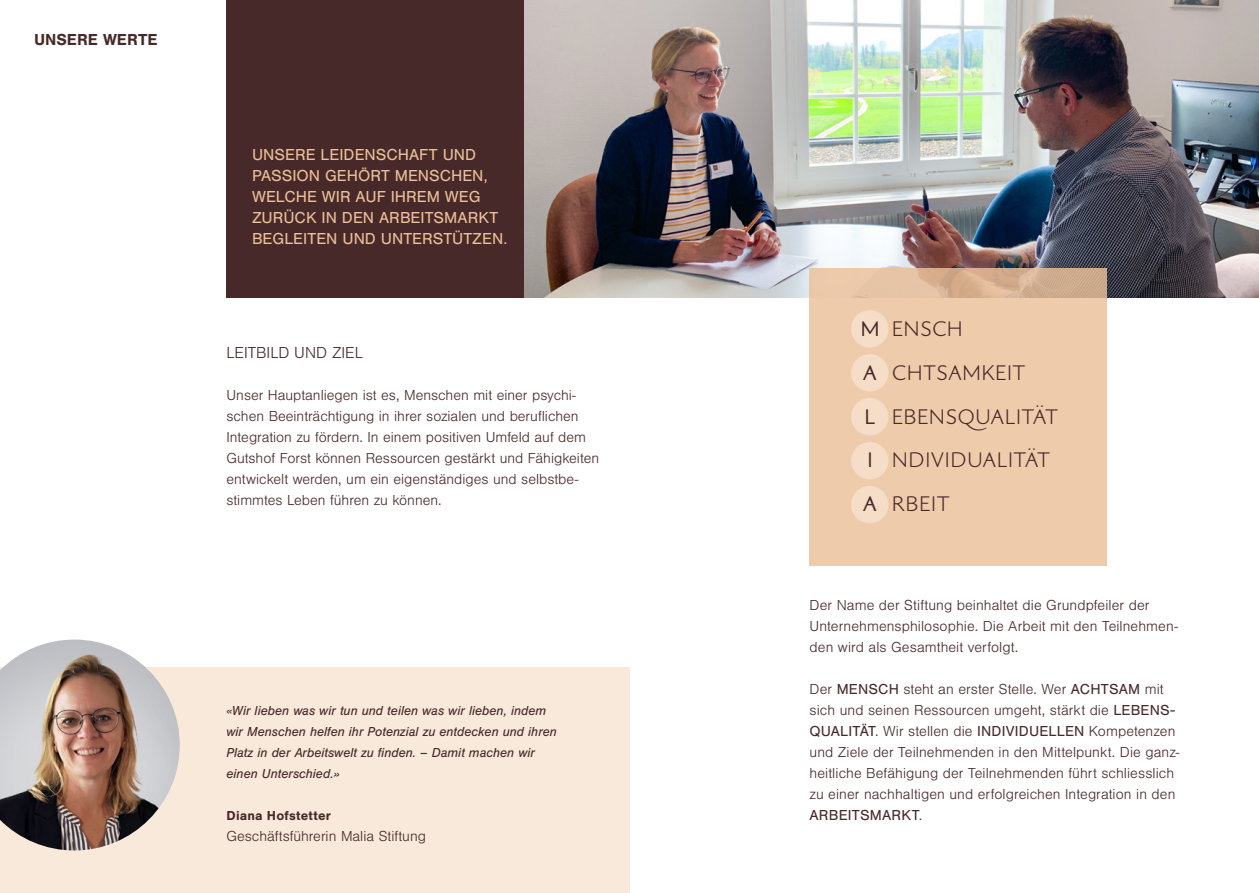
<style>
.page{position:relative;width:1259px;height:893px;background:#fff}
.page>*{position:absolute;margin:0;border:0;box-sizing:border-box;transform-origin:0 0}
.t1{font:300 23.25px/43.5px "Gaultier";letter-spacing:.01em;color:#482929}
.t2{font:23.25px/43.5px "Gaultier";color:#482929}
.t3{font:16.5px/21px "Nimbus San";color:#ebc19a}
.t4{font:300 16.5px "Nimbus San";color:#482929}
.t5{font:700 16.5px "Nimbus San";color:#482929}
.t6{font:300 15px/21px "Nimbus San";color:#482929}
.t7{font:italic 13.5px/21px "Nimbus San";color:#482929}
.t8{font:700 13.5px "Nimbus San";letter-spacing:.015em;color:#482929}
.s1{font-weight:400}
</style>
<div class="page">
<div style="left:0;top:668px;width:629px;height:225px;background:#f8e9db"></div>
<img style="left:0;top:640px;width:180px;height:210px">
<div style="left:226px;top:0;width:298px;height:298px;background:#482929"></div>
<img style="left:524px;top:0;width:735px;height:298px">
<svg style="left:809px;top:268px;width:298px;height:298px;background:#ebc8a9"></svg>
<div style="left:851px;top:354px;width:37px;height:37px;background:#f5ddc7;border-radius:50%"></div>
<div style="left:851px;top:310px;width:37px;height:38px;background:#f5ddc7;border-radius:50%"></div>
<div style="left:851px;top:398px;width:37px;height:37px;background:#f5ddc7;border-radius:50%"></div>
<div style="left:851px;top:442px;width:37px;height:37px;background:#f5ddc7;border-radius:50%"></div>
<div style="left:851px;top:486px;width:37px;height:37px;background:#f5ddc7;border-radius:50%"></div>
<p class="t5" style="left:34px;top:30px;width:125px">UNSERE WERTE</p>
<p class="t3" style="left:252px;top:144px;width:257px">UNSERE LEIDENSCHAFT UND<br>PASSION GEHÖRT MENSCHEN,<br>WELCHE WIR AUF IHREM WEG<br>ZURÜCK IN DEN ARBEITSMARKT<br>BEGLEITEN UND UNTERSTÜTZEN.</p>
<p class="t4" style="left:226px;top:343px;width:138px">LEITBILD UND ZIEL</p>
<p class="t6" style="left:226px;top:384px;width:374px">Unser Hauptanliegen ist es, Menschen mit einer psychi&shy;schen Beeinträchtigung in ihrer sozialen und beruflichen Integration zu fördern. In einem positiven Umfeld auf dem Gutshof Forst können Ressourcen gestärkt und Fähigkeiten entwickelt werden, um ein eigenständiges und selbstbe&shy;stimmtes Leben führen zu können.</p>
<p class="t7" style="left:226px;top:700px;width:332px">«Wir lieben was wir tun und teilen was wir lieben, indem wir Menschen helfen ihr Potenzial zu entdecken und ihren Platz in der Arbeitswelt zu finden. – Damit machen wir einen Unterschied.»</p>
<p class="t8" style="left:226px;top:807px;width:106px">Diana Hofstetter</p>
<p class="t6" style="left:226px;top:825px;width:201px">Geschäftsführerin Malia Stiftung</p>
<h1 class="t2" style="left:860px;top:308px;width:20px">M<br>A<br>L<br>I<br>A</h1>
<h1 class="t1" style="left:892px;top:308px;width:168px">ENSCH<br>CHTSAMKEIT<br>EBENSQUALITÄT<br>NDIVIDUALITÄT<br>RBEIT</h1>
<p class="t6" style="left:809px;top:594px;width:370px">Der Name der Stiftung beinhaltet die Grundpfeiler der<br>Unternehmensphilosophie. Die Arbeit mit den Teilnehmen&shy;den wird als Gesamtheit verfolgt.</p>
<p class="t6" style="left:809px;top:678px;width:371px">Der <span class="s1">MENSCH</span> steht an erster Stelle. Wer <span class="s1">ACHTSAM</span> mit sich und seinen Ressourcen umgeht, stärkt die <span class="s1">LEBENS-QUALITÄT</span>. Wir stellen die <span class="s1">INDIVIDUELLEN</span> Kompetenzen und Ziele der Teilnehmenden in den Mittelpunkt. Die ganz&shy;heitliche Befähigung der Teilnehmenden führt schliesslich zu einer nachhaltigen und erfolgreichen Integration in den <span class="s1">ARBEITSMARKT</span>.</p>
</div>
